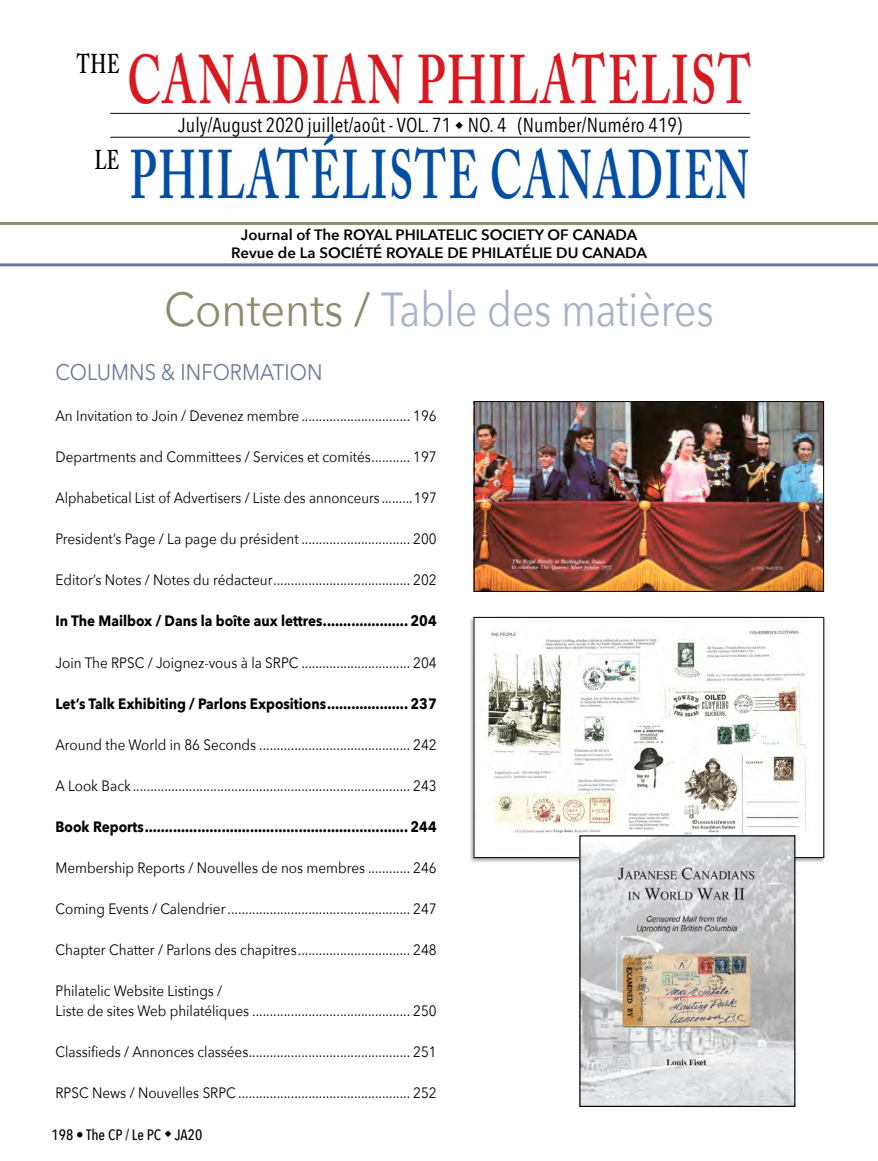
<style>
.page{position:relative;width:878px;height:1161px;background:#fff}
.page>*{position:absolute;margin:0;border:0;box-sizing:border-box;transform-origin:0 0}
.t1{font:600 68.1px "Adobe Caslon Pro";letter-spacing:.045em;color:#034ea2;scale:.63 1}
.t2{font:600 68.1px "Adobe Caslon Pro";letter-spacing:.045em;color:#d71920;scale:.67 1}
.t3{font:47.7px "Avenir Next";color:#a7b1c7;scale:.82 1}
.t4{font:600 27px "Adobe Caslon Pro";color:#000;scale:.67 1}
.t5{font:22.5px "Avenir Next";color:#687a99;scale:.9 1}
.t6{font:20.25px "Avenir Next Condensed";color:#000}
.t7{font:15px/19.5px "Avenir Next";color:#000;scale:.9 1}
.t8{font:700 15px "Avenir Next";color:#000;scale:.9 1}
.t9{font:600 15px/18px "Avenir Next";color:#000;text-align:center}
.t10{font:15px "Avenir Next";color:#000;scale:.88 1}
.t11{font:500 15px "Avenir Next Condensed";color:#000}
.s1{color:#8e8b6f}
</style>
<div class="page">
<hr style="left:110px;top:113px;width:640px;height:1px;background:#000">
<hr style="left:110px;top:137px;width:640px;height:1px;background:#000">
<hr style="left:0;top:222px;width:878px;height:3px;background:#8e8b6f">
<hr style="left:0;top:263px;width:878px;height:3px;background:#687a99">
<img style="left:476px;top:401px;width:348px;height:191px">
<div style="left:474px;top:401px;width:349px;height:191px;border:1px solid #000"></div>
<div style="left:469px;top:616px;width:357px;height:248px;background:#000;opacity:.4"></div>
<img style="left:476px;top:619px;width:346px;height:237px">
<div style="left:474px;top:617px;width:350px;height:241px;border:1px solid #000"></div>
<img style="left:581px;top:837px;width:212px;height:268px">
<div style="left:579px;top:835px;width:216px;height:272px;border:1px solid #000"></div>
<h3 class="t4" style="left:77px;top:48px;width:65px">THE</h3>
<h3 class="t4" style="left:95px;top:144px;width:38px">LE</h3>
<h1 class="t2" style="left:127px;top:39px;width:932px">CANADIAN PHILATELIST</h1>
<h1 class="t1" style="left:130px;top:135px;width:985px">PHILATÉLISTE CANADIEN</h1>
<h3 class="t6" style="left:178px;top:108px;width:505px">July/August 2020 juillet/août - VOL. 71 NO. 4 (Number/Numéro 419)</h3>
<p class="t9" style="left:231px;top:226px;width:417px">Journal of The ROYAL PHILATELIC SOCIETY OF CANADA<br>Revue de La SOCIÉTÉ ROYALE DE PHILATÉLIE DU CANADA</p>
<h2 class="t3" style="left:164px;top:269px;width:671px"><span class="s1">Contents /</span> Table des matières</h2>
<h3 class="t5" style="left:56px;top:353px;width:298px">COLUMNS &amp; INFORMATION</h3>
<p class="t7" style="left:56px;top:405px;width:425px">An Invitation to Join / Devenez membre ............................... 196</p>
<p class="t7" style="left:55px;top:446px;width:425px">Departments and Committees / Services et comités........... 197</p>
<p class="t10" style="left:56px;top:485px;width:434px">Alphabetical List of Advertisers / Liste des annonceurs .........197</p>
<p class="t7" style="left:56px;top:529px;width:425px">President’s Page / La page du président ............................... 200</p>
<p class="t7" style="left:55px;top:570px;width:425px">Editor’s Notes / Notes du rédacteur....................................... 202</p>
<p class="t8" style="left:56px;top:608px;width:425px">In The Mailbox / Dans la boîte aux lettres..................... 204</p>
<p class="t7" style="left:56px;top:652px;width:425px">Join The RPSC / Joignez-vous à la SRPC ............................... 204</p>
<p class="t8" style="left:56px;top:690px;width:425px">Let’s Talk Exhibiting / Parlons Expositions.................... 237</p>
<p class="t7" style="left:56px;top:734px;width:425px">Around the World in 86 Seconds ........................................... 242</p>
<p class="t7" style="left:56px;top:775px;width:425px">A Look Back ............................................................................... 243</p>
<p class="t8" style="left:55px;top:814px;width:425px">Book Reports................................................................. 244</p>
<p class="t7" style="left:56px;top:857px;width:425px">Membership Reports / Nouvelles de nos membres ............ 246</p>
<p class="t7" style="left:55px;top:899px;width:425px">Coming Events / Calendrier.................................................... 247</p>
<p class="t7" style="left:55px;top:940px;width:425px">Chapter Chatter / Parlons des chapitres................................ 248</p>
<p class="t7" style="left:56px;top:981px;width:425px">Philatelic Website Listings /<br>Liste de sites Web philatéliques ............................................. 250</p>
<p class="t7" style="left:56px;top:1041px;width:425px">Classifieds / Annonces classées.............................................. 251</p>
<p class="t7" style="left:56px;top:1082px;width:425px">RPSC News / Nouvelles SRPC ................................................. 252</p>
<p class="t11" style="left:52px;top:1126px;width:152px">198 • The CP / Le PC JA20</p>
</div>
